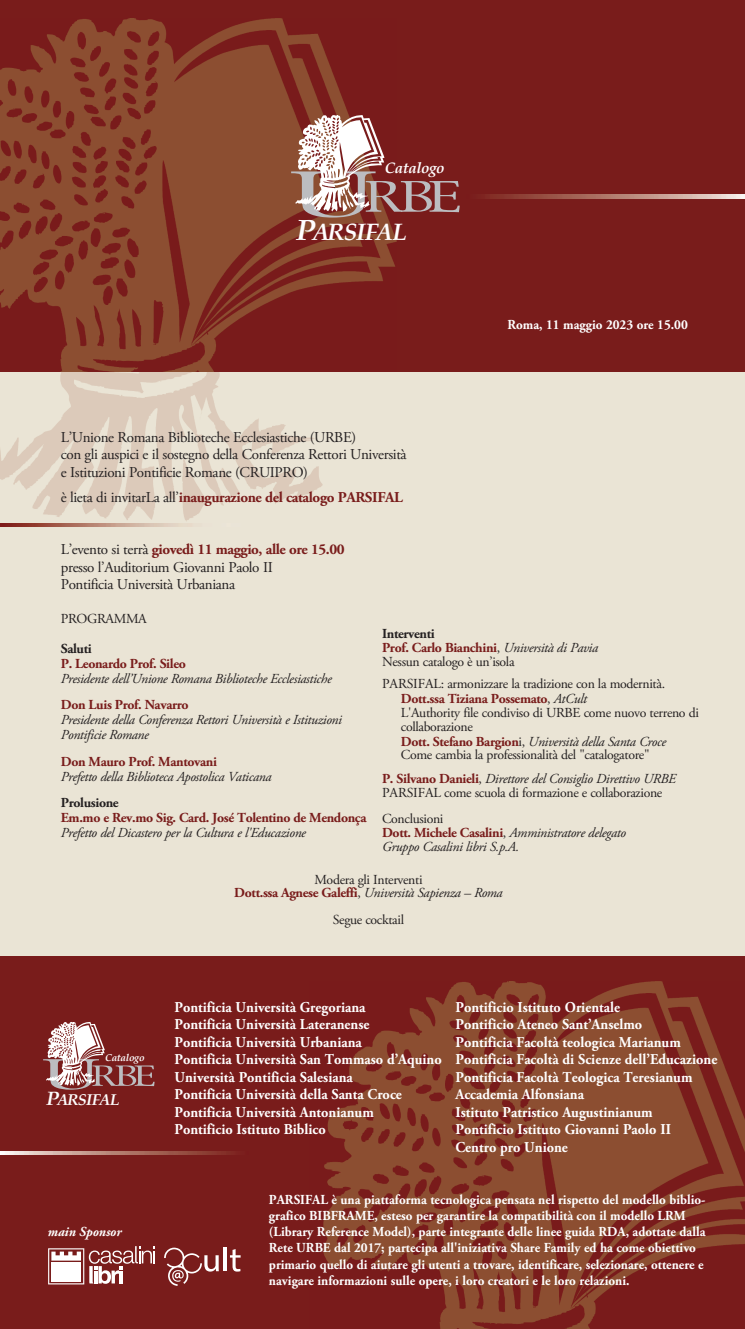
<style>
.page{position:relative;width:745px;height:1329px;background:#fff}
.page>*{position:absolute;margin:0;border:0;box-sizing:border-box;transform-origin:0 0}
.t1{font:italic 700 23.88px "Palatino";letter-spacing:-.03em;color:#fff}
.t2{font:italic 700 15.75px "Palatino";letter-spacing:-.03em;color:#fff}
.t3{font:italic 700 15.25px "Palatino";letter-spacing:-.03em;color:#fff}
.t4{font:700 15px/17.5px "Adobe Garamond Pro";color:#fff;scale:.95 1}
.t5{font:15px/17.5px "Adobe Garamond Pro";letter-spacing:-.025em;color:#231f20}
.t6{font:700 15px "Adobe Garamond Pro";letter-spacing:-.025em;color:#791c1b}
.t7{font:700 13.75px/16.2px "Adobe Garamond Pro";color:#fff;scale:.95 1}
.t8{font:13.75px/13.8px "Adobe Garamond Pro";letter-spacing:-.025em;color:#231f20}
.t9{font:italic 13.75px/13.8px "Adobe Garamond Pro";letter-spacing:-.025em;color:#231f20}
.t10{font:700 13.75px "Adobe Garamond Pro";letter-spacing:-.025em;color:#791c1b}
.t11{font:700 13.75px "Adobe Garamond Pro";letter-spacing:-.025em;color:#231f20}
.t12{font:italic 700 13.75px "Adobe Garamond Pro";color:#fff;scale:.95 1}
.t13{font:italic 700 10.12px "Palatino";letter-spacing:-.03em;color:#fff}
.s1{font-size:29.38px}
.s2{font-weight:400;color:#231f20}
.s3{font-weight:700;color:#791c1b}
.s4{font-weight:700}
.s5{font-style:italic}
.s6{font-style:normal}
.s7{font-weight:700;font-style:normal;color:#791c1b}
.s8{font-size:19.5px}
</style>
<div class="page">
<div style="left:0;top:0;width:744px;height:372px;background:#791c1b"></div>
<img style="left:0;top:18px;width:396px;height:354px">
<svg style="left:291px;top:115px;width:168px;height:103px"></svg>
<img style="left:485px;top:195px;width:259px;height:3px">
<div style="left:0;top:372px;width:744px;height:598px;background:#eae4d5"></div>
<img style="left:0;top:372px;width:323px;height:149px">
<img style="left:0;top:523px;width:192px;height:4px">
<div style="left:0;top:956px;width:744px;height:372px;background:#791c1b"></div>
<img style="left:323px;top:981px;width:421px;height:347px">
<svg style="left:43px;top:1022px;width:111px;height:67px"></svg>
<img style="left:0;top:1151px;width:234px;height:4px">
<svg style="left:48px;top:1246px;width:106px;height:38px"></svg>
<svg style="left:164px;top:1247px;width:55px;height:39px"></svg>
<hr style="left:223px;top:1247px;width:3px;height:24px;background:#fff">
<svg style="left:230px;top:1249px;width:10px;height:22px"></svg>
<p class="t3" style="left:384px;top:156px;width:61px">Catalogo</p>
<h1 class="t1" style="left:295px;top:212px;width:113px"><span class="s1">P</span>ARSIFAL</h1>
<p class="t7" style="left:507px;top:318px;width:191px">Roma, 11 maggio 2023 ore 15.00</p>
<p class="t5" style="left:61px;top:429px;width:347px">L’Unione Romana Biblioteche Ecclesiastiche (URBE)<br>con gli auspici e il sostegno della Conferenza Rettori Università e Istituzioni Pontificie Romane (CRUIPRO)</p>
<p class="t6" style="left:61px;top:491px;width:343px"><span class="s2">è lieta di invitarLa all’</span>inaugurazione del catalogo PARSIFAL</p>
<p class="t5" style="left:61px;top:542px;width:285px">L’evento si terrà <span class="s3">giovedì 11 maggio, alle ore 15.00 </span>presso l’Auditorium Giovanni Paolo II<br>Pontificia Università Urbaniana</p>
<p class="t8" style="left:61px;top:613px;width:87px">PROGRAMMA</p>
<p class="t11" style="left:61px;top:643px;width:32px">Saluti</p>
<p class="t10" style="left:61px;top:658px;width:126px">P. Leonardo Prof. Sileo</p>
<p class="t9" style="left:61px;top:673px;width:272px">Presidente dell’Unione Romana Biblioteche Ecclesiastiche</p>
<p class="t10" style="left:61px;top:699px;width:129px">Don Luis Prof. Navarro</p>
<p class="t9" style="left:61px;top:714px;width:282px;line-height:15px">Presidente della Conferenza Rettori Università e Istituzioni<br>Pontificie Romane</p>
<p class="t10" style="left:61px;top:756px;width:157px">Don Mauro Prof. Mantovani</p>
<p class="t9" style="left:61px;top:771px;width:212px">Prefetto della Biblioteca Apostolica Vaticana</p>
<p class="t11" style="left:61px;top:797px;width:59px">Prolusione</p>
<p class="t10" style="left:61px;top:812px;width:307px">Em.mo e Rev.mo Sig. Card. José Tolentino de Mendonça</p>
<p class="t9" style="left:61px;top:827px;width:246px">Prefetto del Dicastero per la Cultura e l'Educazione</p>
<p class="t8" style="left:382px;top:628px;width:217px"><span class="s4">Interventi<br></span><span class="s3">Prof. Carlo Bianchini</span>, <span class="s5">Università di Pavia<br></span>Nessun catalogo è un’isola</p>
<p class="t8" style="left:400px;top:677px;width:265px;line-height:15px;text-indent:-19px">PARSIFAL: armonizzare la tradizione con la modernità.<br><span class="s3">Dott.ssa Tiziana Possemato</span>, <span class="s5">AtCult</span></p>
<p class="t8" style="left:400px;top:707px;width:299px">L'Authority file condiviso di URBE come nuovo terreno di collaborazione</p>
<p class="t8" style="left:400px;top:735px;width:267px"><span class="s3">Dott. Stefano Bargion</span>i, <span class="s5">Università della Santa Croce<br></span>Come cambia la professionalità del "catalogatore"</p>
<p class="t8" style="left:382px;top:773px;width:295px"><span class="s3">P. Silvano Danieli</span>, <span class="s5">Direttore del Consiglio Direttivo URBE<br></span>PARSIFAL come scuola di formazione e collaborazione</p>
<p class="t9" style="left:382px;top:813px;width:245px"><span class="s6">Conclusioni<br></span><span class="s7">Dott. Michele Casalini</span><span class="s6">,</span> Amministratore delegato<br>Gruppo Casalini libri S.p.A.</p>
<p class="t9" style="left:234px;top:874px;width:270px;text-align:center"><span class="s6">Modera gli Interventi<br></span><span class="s7">Dott.ssa Agnese Galeffi</span><span class="s6">,</span> Università Sapienza – Roma</p>
<p class="t8" style="left:333px;top:914px;width:73px">Segue cocktail</p>
<p class="t13" style="left:105px;top:1048px;width:41px">Catalogo</p>
<p class="t2" style="left:46px;top:1086px;width:75px"><span class="s8">P</span>ARSIFAL</p>
<p class="t12" style="left:48px;top:1226px;width:79px">main Sponsor</p>
<p class="t4" style="left:174px;top:1000px;width:283px">Pontificia Università Gregoriana<br>Pontificia Università Lateranense<br>Pontificia Università Urbaniana<br>Pontificia Università San Tommaso d’Aquino Università Pontificia Salesiana<br>Pontificia Università della Santa Croce Pontificia Università Antonianum<br>Pontificio Istituto Biblico</p>
<p class="t4" style="left:455px;top:1000px;width:277px">Pontificio Istituto Orientale<br>Pontificio Ateneo Sant’Anselmo<br>Pontificia Facoltà teologica Marianum Pontificia Facoltà di Scienze dell’Educazione Pontificia Facoltà Teologica Teresianum Accademia Alfonsiana<br>Istituto Patristico Augustinianum<br>Pontificio Istituto Giovanni Paolo II<br>Centro pro Unione</p>
<p class="t7" style="left:269px;top:1192px;width:461px">PARSIFAL è una piattaforma tecnologica pensata nel rispetto del modello biblio&shy;grafico BIBFRAME, esteso per garantire la compatibilità con il modello LRM (Library Reference Model), parte integrante delle linee guida RDA, adottate dalla Rete URBE dal 2017; partecipa all'iniziativa Share Family ed ha come obiettivo primario quello di aiutare gli utenti a trovare, identificare, selezionare, ottenere e navigare informazioni sulle opere, i loro creatori e le loro relazioni.</p>
</div>
